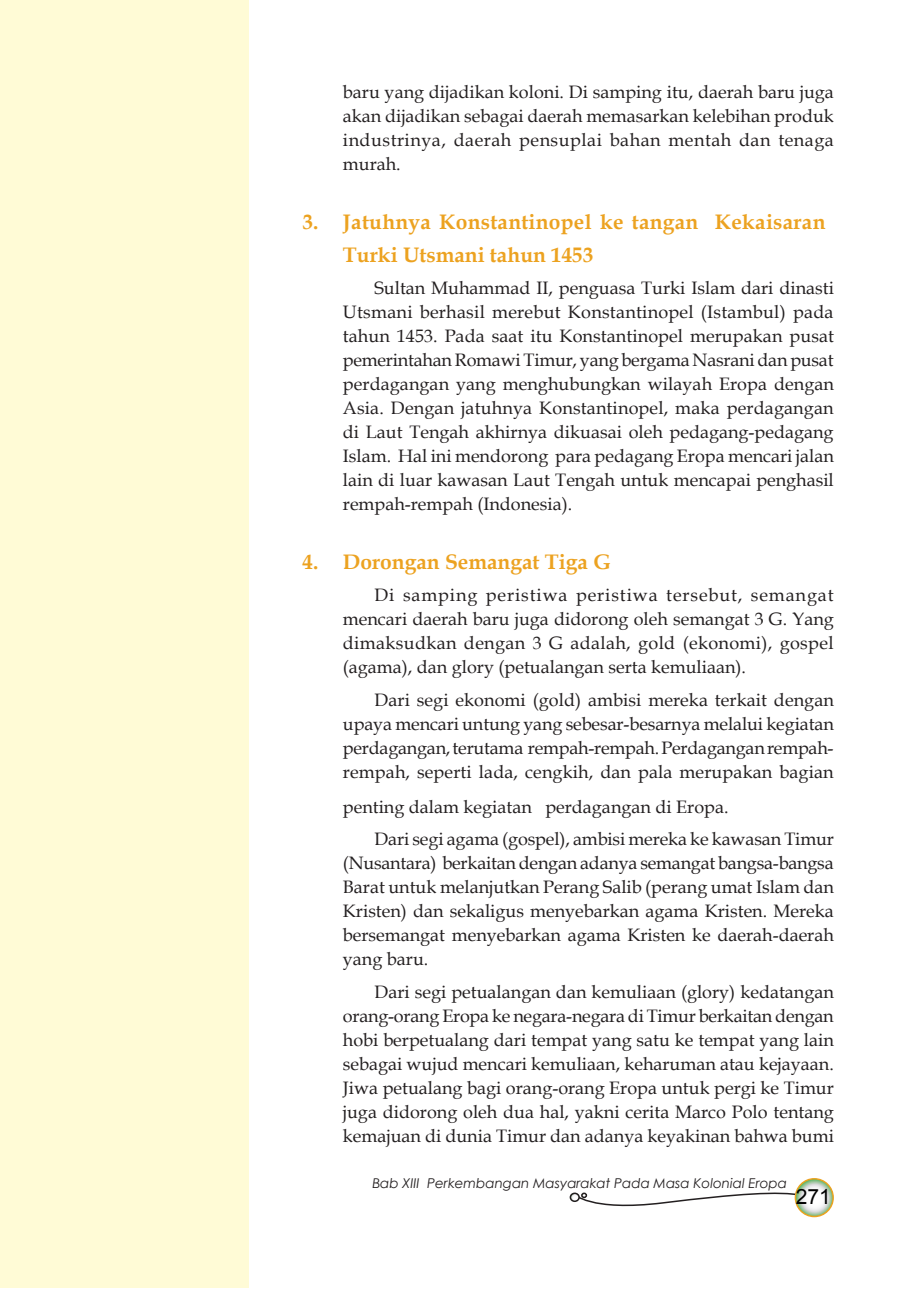
<style>
.page{position:relative;width:919px;height:1289px;background:#fff}
.page>*{position:absolute;margin:0;border:0;box-sizing:border-box;transform-origin:0 0}
.Sub_bab_2{font:700 21px/33px "Book Antiqua";letter-spacing:.01em;color:#eca220}
.t1{font:21px "Arial";color:#000}
._1{font:18px/24px "Book Antiqua";color:#231f20;text-align:justify}
.t2{font:italic 13.5px "Century Gothic";color:#231f20}
</style>
<div class="page">
<div style="left:569px;top:1192px;width:10px;height:9px;border:2px solid #231f20;border-radius:50%"></div>
<svg style="left:572px;top:1178px;width:262px;height:39px"></svg>
<div style="left:0;top:0;width:248px;height:1287px;background:#fffbd6"></div>
<p class="_1" style="left:343px;top:80px;width:492px">baru yang dijadikan koloni. Di samping itu, daerah baru juga akan dijadikan sebagai daerah memasarkan kelebihan produk industrinya, daerah pensuplai bahan mentah dan tenaga murah.</p>
<p class="Sub_bab_2" style="left:343px;top:205px;width:484px;text-indent:-40px">3. Jatuhnya Konstantinopel ke tangan Kekaisaran<br>Turki Utsmani tahun 1453</p>
<p class="_1" style="left:343px;top:276px;width:492px;text-indent:32px">Sultan Muhammad II, penguasa Turki Islam dari dinasti Utsmani berhasil merebut Konstantinopel (Istambul) pada tahun 1453. Pada saat itu Konstantinopel merupakan pusat pemerintahan Romawi Timur, yang bergama Nasrani dan pusat perdagangan yang menghubungkan wilayah Eropa dengan Asia. Dengan jatuhnya Konstantinopel, maka perdagangan di Laut Tengah akhirnya dikuasai oleh pedagang-pedagang Islam. Hal ini mendorong para pedagang Eropa mencari jalan lain di luar kawasan Laut Tengah untuk mencapai penghasil rempah-rempah (Indonesia).</p>
<p class="Sub_bab_2" style="left:302px;top:545px;width:310px">4. Dorongan Semangat Tiga G</p>
<p class="_1" style="left:343px;top:583px;width:492px;text-indent:32px">Di samping peristiwa peristiwa tersebut, semangat mencari daerah baru juga didorong oleh semangat 3 G. Yang dimaksudkan dengan 3 G adalah, gold (ekonomi), gospel (agama), dan glory (petualangan serta kemuliaan).</p>
<p class="_1" style="left:343px;top:687px;width:492px;text-indent:32px">Dari segi ekonomi (gold) ambisi mereka terkait dengan upaya mencari untung yang sebesar-besarnya melalui kegiatan perdagangan, terutama rempah-rempah. Perdagangan rempah&shy;rempah, seperti lada, cengkih, dan pala merupakan bagian</p>
<p class="_1" style="left:343px;top:794px;width:387px">penting dalam kegiatan perdagangan di Eropa.</p>
<p class="_1" style="left:343px;top:826px;width:492px;text-indent:32px">Dari segi agama (gospel), ambisi mereka ke kawasan Timur (Nusantara) berkaitan dengan adanya semangat bangsa-bangsa Barat untuk melanjutkan Perang Salib (perang umat Islam dan Kristen) dan sekaligus menyebarkan agama Kristen. Mereka bersemangat menyebarkan agama Kristen ke daerah-daerah yang baru.</p>
<p class="_1" style="left:343px;top:979px;width:492px;text-indent:32px">Dari segi petualangan dan kemuliaan (glory) kedatangan orang-orang Eropa ke negara-negara di Timur berkaitan dengan hobi berpetualang dari tempat yang satu ke tempat yang lain sebagai wujud mencari kemuliaan, keharuman atau kejayaan.<br>Jiwa petualang bagi orang-orang Eropa untuk pergi ke Timur juga didorong oleh dua hal, yakni cerita Marco Polo tentang kemajuan di dunia Timur dan adanya keyakinan bahwa bumi</p>
<p class="t2" style="left:372px;top:1173px;width:416px">Bab XIII Perkembangan Masyarakat Pada Masa Kolonial Eropa</p>
<p class="t1" style="left:795px;top:1182px;width:37px">271</p>
</div>
